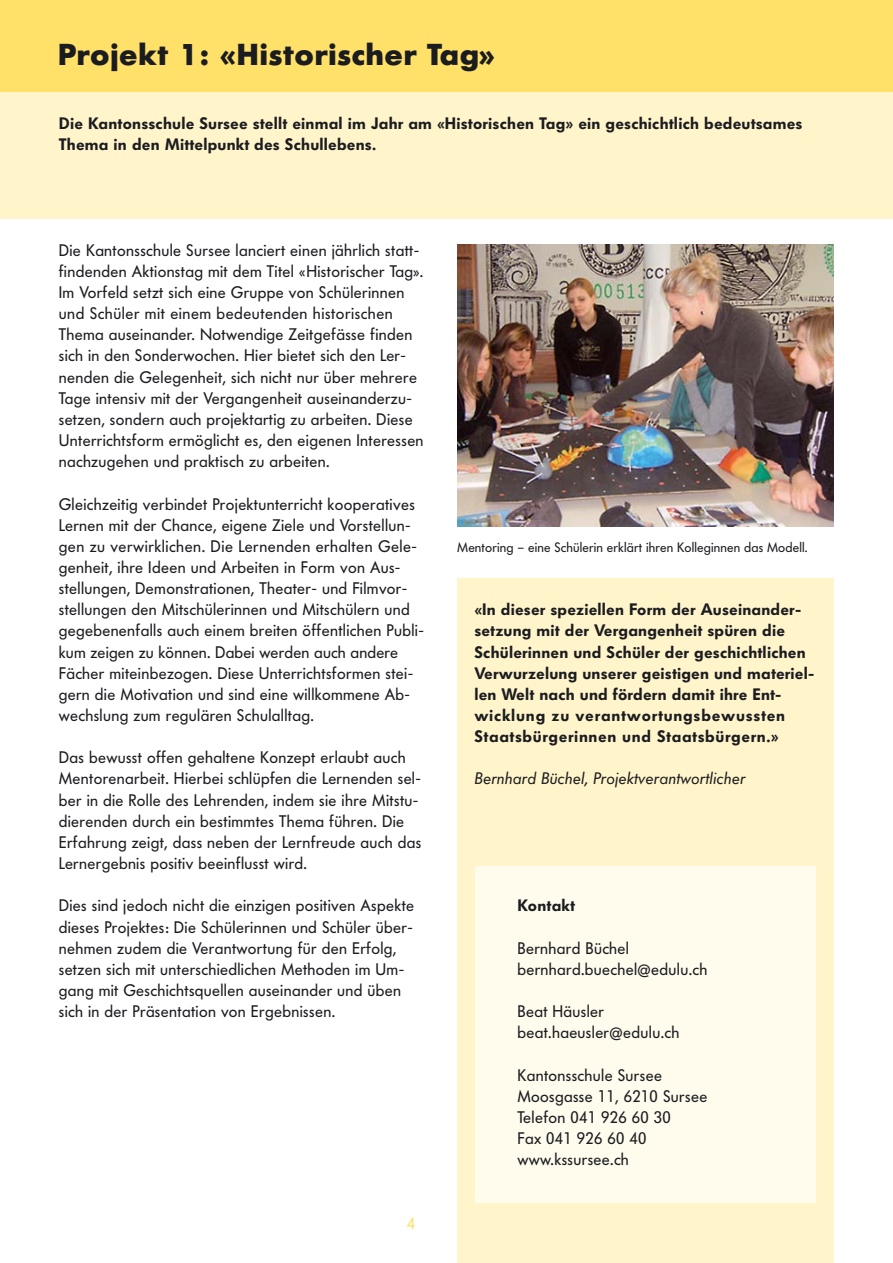
<style>
.page{position:relative;width:893px;height:1263px;background:#fff}
.page>*{position:absolute;margin:0;border:0;box-sizing:border-box;transform-origin:0 0}
.t1{font:700 30px "FU24";letter-spacing:.03em;color:#1b1c20}
.t2{font:16.5px/21.1px "FU24";letter-spacing:.035em;color:#1b1c20}
.t3{font:600 16.5px/21.1px "FU24";letter-spacing:.025em;color:#1b1c20}
.t4{font:italic 16.5px "FU24";letter-spacing:.035em;color:#1b1c20}
.t5{font:16.5px "FU24";color:#ffe068}
.t6{font:13.5px "FU24";letter-spacing:.025em;color:#1b1c20}
.s1{font-family:"Futura"}
</style>
<div class="page">
<div style="left:0;top:90px;width:892px;height:129px;background:#fff4ca"></div>
<div style="left:0;top:0;width:892px;height:91px;background:#ffe068"></div>
<div style="left:457px;top:578px;width:376px;height:685px;background:#fff4ca"></div>
<div style="left:475px;top:867px;width:341px;height:336px;background:#fffbed"></div>
<img style="left:457px;top:244px;width:376px;height:283px">
<h1 class="t1" style="left:57px;top:43px;width:439px">Projekt 1: «Historischer Tag»</h1>
<p class="t3" style="left:59px;top:114px;width:745px">Die Kantonsschule Sursee stellt einmal im Jahr am «Historischen Tag» ein geschichtlich bedeutsames<br>Thema in den Mittelpunkt des Schullebens.</p>
<p class="t2" style="left:59px;top:241px;width:366px">Die Kantonsschule Sursee lanciert einen jährlich statt&shy;findenden Aktionstag mit dem Titel «Historischer Tag».<br>Im Vorfeld setzt sich eine Gruppe von Schülerinnen und Schüler mit einem bedeutenden historischen Thema auseinander. Notwendige Zeitgefässe finden sich in den Sonderwochen. Hier bietet sich den Ler&shy;nenden die Gelegenheit, sich nicht nur über mehrere Tage intensiv mit der Vergangenheit auseinanderzu&shy;setzen, sondern auch projektartig zu arbeiten. Diese Unterrichtsform ermöglicht es, den eigenen Interessen nachzugehen und praktisch zu arbeiten.</p>
<p class="t2" style="left:59px;top:495px;width:366px">Gleichzeitig verbindet Projektunterricht kooperatives Lernen mit der Chance, eigene Ziele und Vorstellun&shy;gen zu verwirklichen. Die Lernenden erhalten Gele&shy;genheit, ihre Ideen und Arbeiten in Form von Aus - stellungen, Demonstrationen, Theater- und Filmvor&shy;stellungen den Mitschülerinnen und Mitschülern und gegebenenfalls auch einem breiten öffentlichen Publi&shy;kum zeigen zu können. Dabei werden auch andere Fächer miteinbezogen. Diese Unterrichtsformen stei&shy;gern die Motivation und sind eine willkommene Ab&shy;wechslung zum regulären Schulalltag.</p>
<p class="t2" style="left:59px;top:748px;width:364px">Das bewusst offen gehaltene Konzept erlaubt auch Mentorenarbeit. Hierbei schlüpfen die Lernenden sel&shy;ber in die Rolle des Lehrenden, indem sie ihre Mitstu&shy;dierenden durch ein bestimmtes Thema führen. Die Erfahrung zeigt, dass neben der Lernfreude auch das Lernergebnis positiv beeinflusst wird.</p>
<p class="t2" style="left:59px;top:896px;width:357px">Dies sind jedoch nicht die einzigen positiven Aspekte dieses Projektes: Die Schülerinnen und Schüler über&shy;nehmen zudem die Verantwortung für den Erfolg, setzen sich mit unterschiedlichen Methoden im Um&shy;gang mit Geschichtsquellen auseinander und üben sich in der Präsentation von Ergebnissen.</p>
<p class="t5" style="left:407px;top:1216px;width:10px">4</p>
<p class="t6" style="left:457px;top:542px;width:352px">Mentoring – eine Schülerin erklärt ihren Kolleginnen das Modell.</p>
<p class="t3" style="left:474px;top:600px;width:341px">«In dieser speziellen Form der Auseinander&shy;setzung mit der Vergangenheit spüren die Schülerinnen und Schüler der geschichtlichen Verwurzelung unserer geistigen und materiel&shy;len Welt nach und fördern damit ihre Ent&shy;wicklung zu verantwortungsbewussten Staatsbürgerinnen und Staatsbürgern.»</p>
<p class="t4" style="left:474px;top:772px;width:272px">Bernhard Büchel, Projektverantwortlicher</p>
<p class="t3" style="left:517px;top:896px;width:59px">Kontakt</p>
<p class="t2" style="left:517px;top:939px;width:191px">Bernhard Büchel bernhard.buechel<span class="s1">@</span>edulu.ch</p>
<p class="t2" style="left:517px;top:1002px;width:163px">Beat Häusler beat.haeusler<span class="s1">@</span>edulu.ch</p>
<p class="t2" style="left:517px;top:1066px;width:191px">Kantonsschule Sursee<br>Moosgasse 11, 6210 Sursee<br>Telefon 041 926 60 30<br>Fax 041 926 60 40 www.kssursee.ch</p>
</div>
